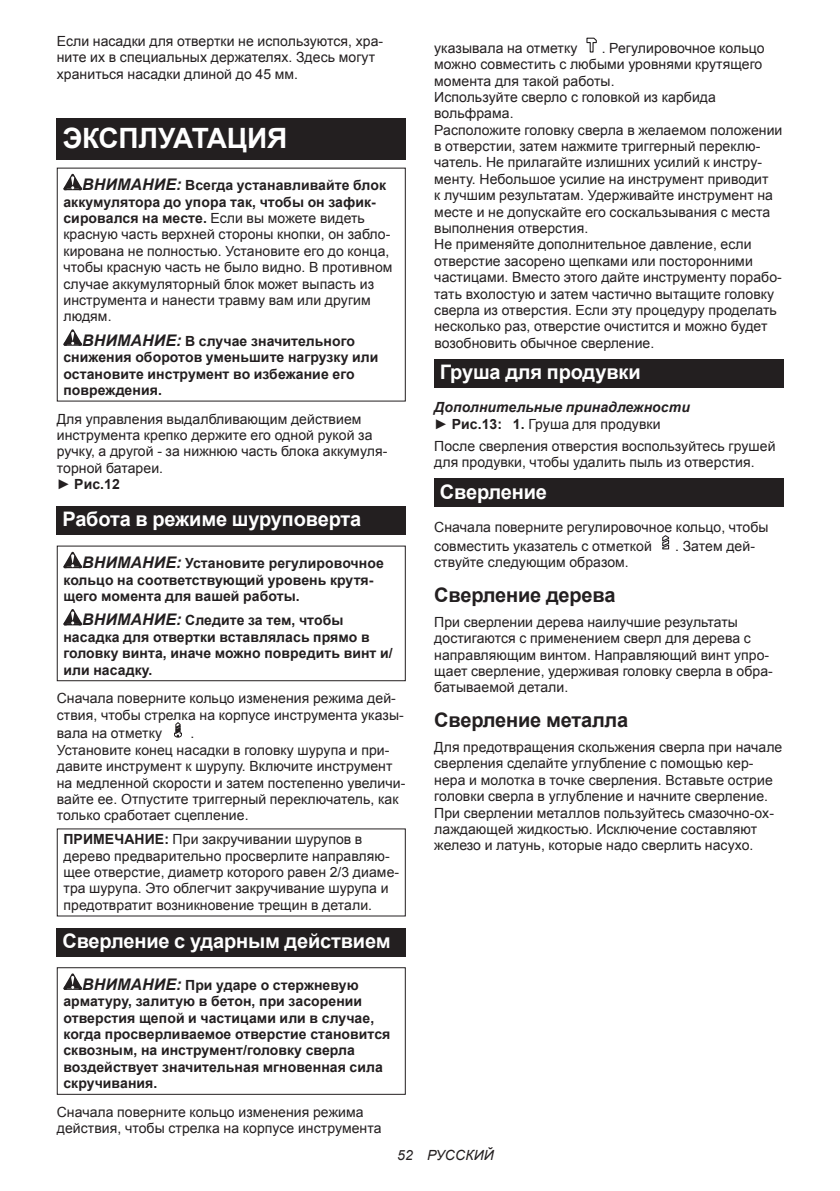
<style>
.page{position:relative;width:840px;height:1191px;background:#fff}
.page>*{position:absolute;margin:0;border:0;box-sizing:border-box;transform-origin:0 0}
.t1{font:700 28px "Arial";letter-spacing:-.01em;color:#fff}
.t2{font:700 20px "Arial";letter-spacing:-.01em;color:#fff}
.t3{font:700 20px "Arial";letter-spacing:-.01em;color:#231f20}
.t4{font:14px/16.4px "Arial";letter-spacing:.005em;color:#231f20}
.t5{font:700 14px/16.4px "Arial";letter-spacing:.005em;color:#231f20}
.t6{font:italic 700 14px/16.4px "Arial";letter-spacing:.005em;color:#231f20}
.t7{font:italic 14px "Arial";letter-spacing:.005em;color:#231f20}
.s1{font-weight:700;font-style:italic;font-size:16px}
.s2{font-weight:700}
.s3{font-style:italic;font-size:16px}
.s4{font-weight:400;font-style:normal}
.s5{font-style:normal}
</style>
<div class="page">
<div style="left:57px;top:118px;width:348px;height:42px;background:#231f20"></div>
<svg style="left:63px;top:174px;width:19px;height:16px"></svg>
<svg style="left:63px;top:329px;width:19px;height:17px"></svg>
<div style="left:57px;top:506px;width:348px;height:28px;background:#231f20"></div>
<svg style="left:63px;top:552px;width:19px;height:16px"></svg>
<svg style="left:63px;top:609px;width:19px;height:16px"></svg>
<div style="left:57px;top:545px;width:348px;height:136px;border:1px solid #231f20"></div>
<svg style="left:174px;top:722px;width:8px;height:16px"></svg>
<div style="left:57px;top:927px;width:348px;height:29px;background:#231f20"></div>
<svg style="left:63px;top:973px;width:19px;height:16px"></svg>
<div style="left:57px;top:967px;width:348px;height:127px;border:1px solid #231f20"></div>
<svg style="left:586px;top:37px;width:11px;height:16px"></svg>
<div style="left:434px;top:359px;width:348px;height:28px;background:#231f20"></div>
<div style="left:434px;top:478px;width:348px;height:29px;background:#231f20"></div>
<svg style="left:662px;top:535px;width:7px;height:15px"></svg>
<p class="t4" style="left:57px;top:33px;width:328px">Если насадки для отвертки не используются, хра&shy;ните их в специальных держателях. Здесь могут храниться насадки длиной до 45 мм.</p>
<h1 class="t1" style="left:62px;top:120px;width:226px">ЭКСПЛУАТАЦИЯ</h1>
<p class="t4" style="left:63px;top:177px;width:330px;text-indent:19px"><span class="s1">ВНИМАНИЕ:</span> <span class="s2">Всегда устанавливайте блок аккумулятора до упора так, чтобы он зафик&shy;сировался на месте.</span> Если вы можете видеть красную часть верхней стороны кнопки, он забло&shy;кирована не полностью. Установите его до конца, чтобы красную часть не было видно. В противном случае аккумуляторный блок может выпасть из инструмента и нанести травму вам или другим людям.</p>
<p class="t5" style="left:63px;top:333px;width:316px;text-indent:19px"><span class="s3">ВНИМАНИЕ:</span> В случае значительного снижения оборотов уменьшите нагрузку или остановите инструмент во избежание его повреждения.</p>
<p class="t4" style="left:57px;top:411px;width:332px">Для управления выдалбливающим действием инструмента крепко держите его одной рукой за ручку, а другой - за нижнюю часть блока аккумуля&shy;торной батареи.<br>► <span class="s2">Рис.12</span></p>
<h2 class="t2" style="left:62px;top:506px;width:300px">Работа в режиме шуруповерта</h2>
<p class="t5" style="left:63px;top:555px;width:322px;text-indent:19px"><span class="s3">ВНИМАНИЕ:</span> Установите регулировочное кольцо на соответствующий уровень крутя&shy;щего момента для вашей работы.</p>
<p class="t5" style="left:63px;top:612px;width:330px;text-indent:19px"><span class="s3">ВНИМАНИЕ:</span> Следите за тем, чтобы насадка для отвертки вставлялась прямо в головку винта, иначе можно повредить винт и/ или насадку.</p>
<p class="t4" style="left:57px;top:690px;width:348px">Сначала поверните кольцо изменения режима дей&shy;ствия, чтобы стрелка на корпусе инструмента указы-</p>
<p class="t4" style="left:57px;top:725px;width:107px">вала на отметку</p>
<p class="t4" style="left:57px;top:725px;width:350px;text-indent:133px">.<br>Установите конец насадки в головку шурупа и при&shy;давите инструмент к шурупу. Включите инструмент на медленной скорости и затем постепенно увеличи&shy;вайте ее. Отпустите триггерный переключатель, как только сработает сцепление.</p>
<p class="t4" style="left:63px;top:831px;width:337px"><span class="s2">ПРИМЕЧАНИЕ:</span> При закручивании шурупов в дерево предварительно просверлите направляю&shy;щее отверстие, диаметр которого равен 2/3 диаме&shy;тра шурупа. Это облегчит закручивание шурупа и предотвратит возникновение трещин в детали.</p>
<h2 class="t2" style="left:62px;top:927px;width:329px">Сверление с ударным действием</h2>
<p class="t5" style="left:63px;top:977px;width:328px;text-indent:19px"><span class="s3">ВНИМАНИЕ:</span> При ударе о стержневую арматуру, залитую в бетон, при засорении отверстия щепой и частицами или в случае, когда просверливаемое отверстие становится сквозным, на инструмент/головку сверла воздействует значительная мгновенная сила скручивания.</p>
<p class="t4" style="left:57px;top:1104px;width:326px">Сначала поверните кольцо изменения режима действия, чтобы стрелка на корпусе инструмента</p>
<p class="t4" style="left:434px;top:40px;width:349px;text-indent:167px">. Регулировочное кольцо можно совместить с любыми уровнями крутящего момента для такой работы.<br>Используйте сверло с головкой из карбида вольфрама.<br>Расположите головку сверла в желаемом положении в отверстии, затем нажмите триггерный переклю&shy;чатель. Не прилагайте излишних усилий к инстру&shy;менту. Небольшое усилие на инструмент приводит<br>к лучшим результатам. Удерживайте инструмент на месте и не допускайте его соскальзывания с места выполнения отверстия.<br>Не применяйте дополнительное давление, если отверстие засорено щепками или посторонними частицами. Вместо этого дайте инструменту порабо&shy;тать вхолостую и затем частично вытащите головку сверла из отверстия. Если эту процедуру проделать несколько раз, отверстие очистится и можно будет возобновить обычное сверление.</p>
<h2 class="t2" style="left:439px;top:359px;width:202px">Груша для продувки</h2>
<p class="t6" style="left:434px;top:400px;width:257px">Дополнительные принадлежности <span class="s4">►</span> <span class="s5">Рис.13: 1.</span> <span class="s4">Груша для продувки</span></p>
<p class="t4" style="left:434px;top:438px;width:343px">После сверления отверстия воспользуйтесь грушей для продувки, чтобы удалить пыль из отверстия.</p>
<h2 class="t2" style="left:439px;top:478px;width:109px">Сверление</h2>
<p class="t4" style="left:434px;top:518px;width:336px;line-height:18.8px">Сначала поверните регулировочное кольцо, чтобы совместить указатель с отметкой</p>
<p class="t4" style="left:434px;top:40px;width:145px">указывала на отметку</p>
<p class="t4" style="left:674px;top:538px;width:81px">. Затем дей-</p>
<p class="t4" style="left:434px;top:554px;width:196px">ствуйте следующим образом.</p>
<h2 class="t3" style="left:434px;top:581px;width:183px">Сверление дерева</h2>
<p class="t4" style="left:434px;top:614px;width:340px">При сверлении дерева наилучшие результаты достигаются с применением сверл для дерева с направляющим винтом. Направляющий винт упро&shy;щает сверление, удерживая головку сверла в обра&shy;батываемой детали.</p>
<h2 class="t3" style="left:434px;top:707px;width:195px">Сверление металла</h2>
<p class="t4" style="left:434px;top:739px;width:349px">Для предотвращения скольжения сверла при начале сверления сделайте углубление с помощью кер&shy;нера и молотка в точке сверления. Вставьте острие головки сверла в углубление и начните сверление.<br>При сверлении металлов пользуйтесь смазочно-ох&shy;лаждающей жидкостью. Исключение составляют железо и латунь, которые надо сверлить насухо.</p>
<p class="t7" style="left:397px;top:1146px;width:98px">52 РУССКИЙ</p>
</div>
